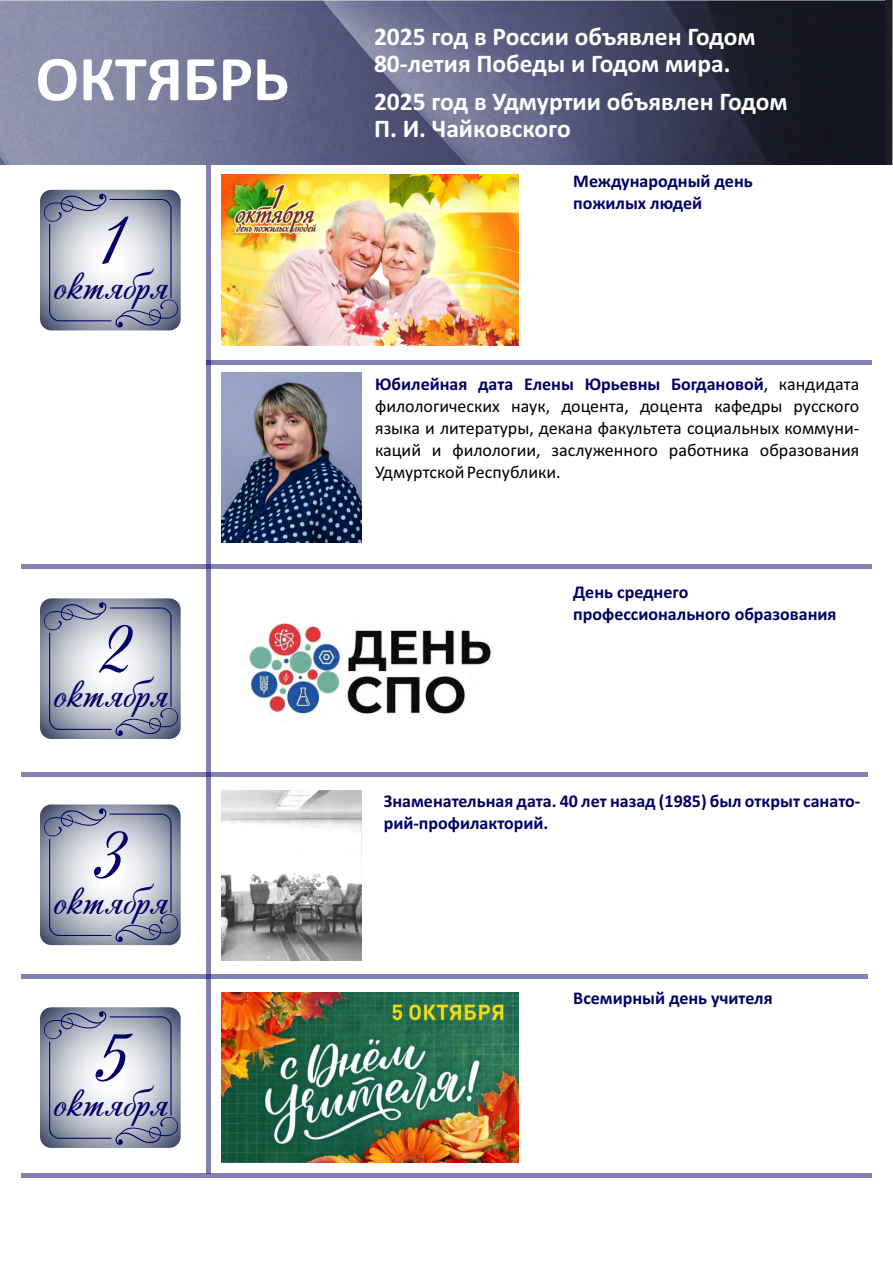
<style>
.page{position:relative;width:893px;height:1263px;background:#fff}
.page>*{position:absolute;margin:0;border:0;box-sizing:border-box;transform-origin:0 0}
.t1{font:700 64.35px "Calibri";color:#fff}
.t2{font:45.6px "Andantinoscript";color:#006}
.t3{font:700 25.5px/27.2px "Calibri";color:#fff}
.t4{font:18px/21.9px "Calibri";color:#000;text-align:justify}
.t5{font:700 18px/21.9px "Calibri";color:#006}
.s1{font-weight:700;color:#006}
</style>
<div class="page">
<img style="left:0;top:1px;width:884px;height:164px">
<div style="left:206px;top:165px;width:5px;height:1008px;background:#8080b2"></div>
<hr style="left:21px;top:564px;width:851px;height:4px;background:#8080b2">
<div style="left:21px;top:772px;width:847px;height:5px;background:#8080b2"></div>
<div style="left:21px;top:1173px;width:851px;height:5px;background:#8080b2"></div>
<div style="left:21px;top:974px;width:847px;height:5px;background:#8080b2"></div>
<div style="left:206px;top:360px;width:666px;height:5px;background:#8080b2"></div>
<svg style="left:40px;top:190px;width:141px;height:140px"></svg>
<svg style="left:42px;top:193px;width:138px;height:135px;background:#b1b6c4"></svg>
<img style="left:221px;top:373px;width:140px;height:170px">
<img style="left:221px;top:790px;width:140px;height:170px">
<img style="left:221px;top:175px;width:298px;height:170px">
<svg style="left:40px;top:598px;width:141px;height:141px"></svg>
<svg style="left:42px;top:602px;width:138px;height:135px;background:#b1b6c4"></svg>
<img style="left:245px;top:623px;width:249px;height:92px">
<svg style="left:40px;top:804px;width:141px;height:141px"></svg>
<svg style="left:42px;top:808px;width:138px;height:135px;background:#b1b6c4"></svg>
<img style="left:221px;top:992px;width:298px;height:170px">
<svg style="left:40px;top:1007px;width:141px;height:141px"></svg>
<svg style="left:42px;top:1010px;width:138px;height:135px;background:#b1b6c4"></svg>
<h1 class="t1" style="left:36px;top:52px;width:254px">ОКТЯБРЬ</h1>
<h2 class="t2" style="left:53px;top:256px;width:116px"><sup>1</sup>октября</h2>
<h2 class="t2" style="left:53px;top:665px;width:116px"><sup>2</sup>октября</h2>
<h2 class="t2" style="left:53px;top:871px;width:116px"><sup>3</sup>октября</h2>
<h2 class="t2" style="left:53px;top:1074px;width:116px"><sup>5</sup>октября</h2>
<h3 class="t3" style="left:374px;top:25px;width:383px">2025 год в России объявлен Годом<br>80-летия Победы и Годом мира.</h3>
<h3 class="t3" style="left:374px;top:90px;width:415px">2025 год в Удмуртии объявлен Годом<br>П. И. Чайковского</h3>
<p class="t5" style="left:573px;top:172px;width:181px">Международный день пожилых людей</p>
<p class="t4" style="left:375px;top:374px;width:486px"><span class="s1">Юбилейная дата Елены Юрьевны Богдановой</span>, кандидата филологических наук, доцента, доцента кафедры русского языка и литературы, декана факультета социальных коммуни&shy;каций и филологии, заслуженного работника образования Удмуртской Республики.</p>
<p class="t5" style="left:573px;top:583px;width:265px">День среднего профессионального образования</p>
<p class="t5" style="left:384px;top:792px;width:478px">Знаменательная дата. 40 лет назад (1985) был открыт санато&shy;рий-профилакторий.</p>
<p class="t5" style="left:573px;top:988px;width:201px">Всемирный день учителя</p>
</div>
